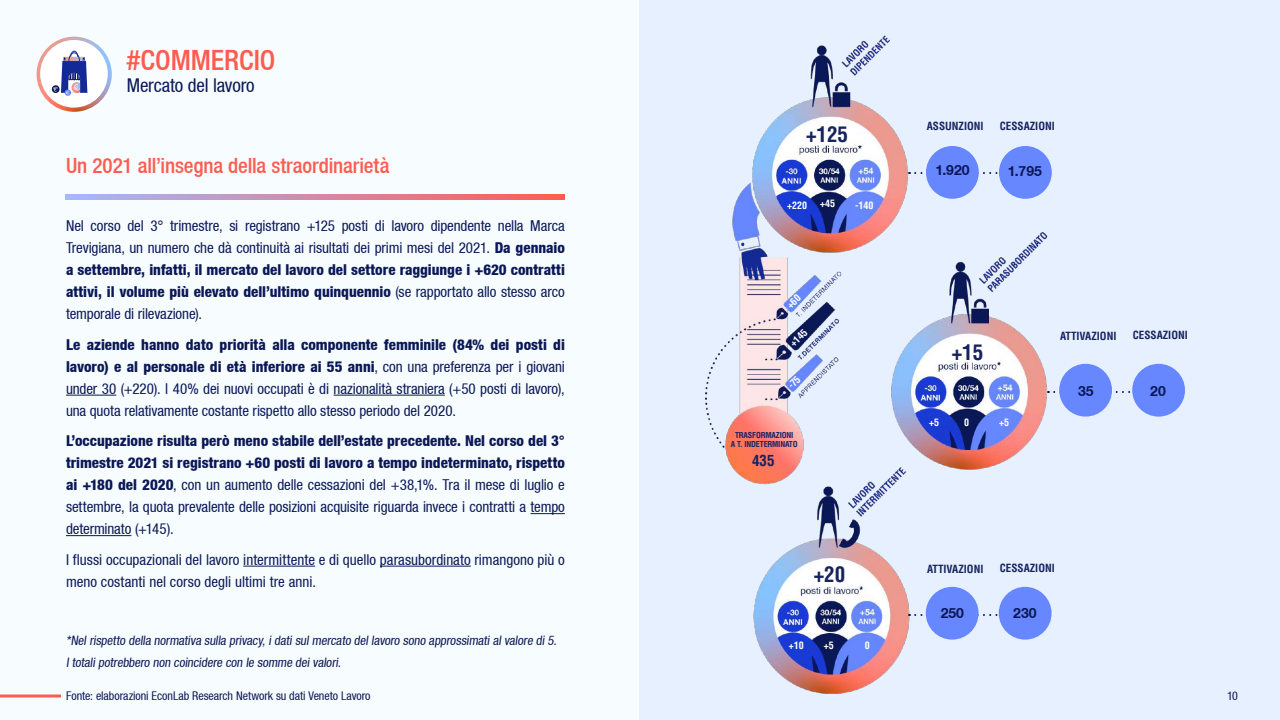
<style>
.page{position:relative;width:1280px;height:720px;background:#f7fdff}
.page>*{position:absolute;margin:0;border:0;box-sizing:border-box;transform-origin:0 0}
.t1{font:500 condensed 28px "Helvetica Neue LT";letter-spacing:-.005em;color:#ff5c4f}
.t2{font:500 condensed 21px "Helvetica Neue LT";letter-spacing:-.005em;color:#ff5c4f}
.t3{font:700 condensed 21px "Helvetica LT Std";color:#17235f}
.t4{font:condensed 19px "Helvetica Neue LT";letter-spacing:-.005em;color:#0b1857}
.t5{font:condensed 15px/22px "Helvetica Neue LT";letter-spacing:-.005em;color:#0b1857;text-align:justify}
.t6{font:700 condensed 15px "Helvetica LT Std";color:#17235f}
.t7{font:700 14px "Helvetica Neue CE";color:#0b1857}
.t8{font:condensed 13px/22px "Helvetica Neue LT";color:#0b1857}
.t9{font:condensed 12px "Helvetica Neue LT";letter-spacing:-.005em;color:#0b1857}
.t10{font:700 condensed 11px "Helvetica LT Std";color:#17235f}
.t11{font:700 condensed 10px "Helvetica LT Std";color:#fff}
.t12{font:700 condensed 8px/9.6px "Helvetica LT Std";letter-spacing:-.02em;color:#17235f;text-align:center}
.s1{font-weight:800}
</style>
<div class="page">
<div style="left:640px;top:0;width:640px;height:720px;background:#e7f0ff"></div>
<svg style="left:66px;top:195px;width:499px;height:5px;background:#d189a6"></svg>
<svg style="left:37px;top:37px;width:75px;height:75px"></svg>
<div style="left:40px;top:40px;width:68px;height:68px;background:#fff;border-radius:50%"></div>
<svg style="left:51px;top:50px;width:36px;height:45px"></svg>
<svg style="left:0;top:694px;width:61px;height:4px"></svg>
<img style="left:705px;top:35px;width:343px;height:659px">
<svg style="left:1048px;top:391px;width:83px;height:2px"></svg>
<svg style="left:909px;top:172px;width:90px;height:2px"></svg>
<svg style="left:909px;top:614px;width:90px;height:2px"></svg>
<div style="left:926px;top:587px;width:53px;height:53px;background:#6687ff;border-radius:50%"></div>
<div style="left:1132px;top:364px;width:53px;height:53px;background:#6687ff;border-radius:50%"></div>
<div style="left:1059px;top:364px;width:53px;height:53px;background:#6687ff;border-radius:50%"></div>
<div style="left:926px;top:146px;width:53px;height:53px;background:#6687ff;border-radius:50%"></div>
<div style="left:999px;top:146px;width:53px;height:53px;background:#6687ff;border-radius:50%"></div>
<div style="left:999px;top:587px;width:53px;height:53px;background:#6687ff;border-radius:50%"></div>
<hr style="left:66px;top:395px;width:50px;height:1px;background:#0b1857">
<hr style="left:334px;top:395px;width:111px;height:1px;background:#0b1857">
<hr style="left:530px;top:513px;width:35px;height:1px;background:#0b1857">
<hr style="left:66px;top:535px;width:65px;height:1px;background:#0b1857">
<hr style="left:243px;top:566px;width:72px;height:1px;background:#0b1857">
<hr style="left:380px;top:566px;width:91px;height:1px;background:#0b1857">
<svg style="left:788px;top:294px;width:13px;height:15px"></svg>
<svg style="left:789px;top:375px;width:12px;height:12px"></svg>
<h1 class="t1" style="left:127px;top:43px;width:150px">#COMMERCIO</h1>
<p class="t4" style="left:127px;top:75px;width:129px">Mercato del lavoro</p>
<h2 class="t2" style="left:66px;top:153px;width:325px">Un 2021 all’insegna della straordinarietà</h2>
<p class="t5" style="left:66px;top:215px;width:500px">Nel corso del 3° trimestre, si registrano +125 posti di lavoro dipendente nella Marca Trevigiana, un numero che dà continuità ai risultati dei primi mesi del 2021. <span class="s1">Da gennaio a settembre, infatti, il mercato del lavoro del settore raggiunge i +620 contratti attivi, il volume più elevato dell’ultimo quinquennio</span> (se rapportato allo stesso arco temporale di rilevazione).</p>
<p class="t5" style="left:66px;top:333px;width:500px"><span class="s1">Le aziende hanno dato priorità alla componente femminile (84% dei posti di lavoro) e al personale di età inferiore ai 55 anni</span>, con una preferenza per i giovani under 30 (+220). l 40% dei nuovi occupati è di nazionalità straniera (+50 posti di lavoro), una quota relativamente costante rispetto allo stesso periodo del 2020.</p>
<p class="t5" style="left:66px;top:430px;width:500px"><span class="s1">L’occupazione risulta però meno stabile dell’estate precedente. Nel corso del 3° trimestre 2021 si registrano +60 posti di lavoro a tempo indeterminato, rispetto ai +180 del 2020</span>, con un aumento delle cessazioni del +38,1%. Tra il mese di luglio e settembre, la quota prevalente delle posizioni acquisite riguarda invece i contratti a tempo determinato (+145).</p>
<p class="t5" style="left:66px;top:548px;width:500px">I flussi occupazionali del lavoro intermittente e di quello parasubordinato rimangono più o meno costanti nel corso degli ultimi tre anni.</p>
<p class="t8" style="left:66px;top:629px;width:494px">*Nel rispetto della normativa sulla privacy, i dati sul mercato del lavoro sono approssimati al valore di 5.<br>I totali potrebbero non coincidere con le somme dei valori.</p>
<p class="t9" style="left:66px;top:688px;width:306px">Fonte: elaborazioni EconLab Research Network su dati Veneto Lavoro</p>
<h2 class="t3" style="left:806px;top:121px;width:43px">+125</h2>
<p class="t11" style="left:787px;top:199px;width:21px">+220</p>
<p class="t11" style="left:820px;top:197px;width:16px">+45</p>
<p class="t11" style="left:855px;top:199px;width:20px">-140</p>
<p class="t11" style="left:787px;top:340px;width:22px;rotate:-45deg">+145</p>
<p class="t12" style="left:731px;top:430px;width:68px">TRASFORMAZIONI<br>A T. INDETERMINATO</p>
<p class="t6" style="left:752px;top:451px;width:24px">435</p>
<h2 class="t3" style="left:814px;top:561px;width:33px">+20</h2>
<p class="t11" style="left:789px;top:639px;width:16px">+10</p>
<p class="t11" style="left:824px;top:639px;width:11px">+5</p>
<p class="t11" style="left:865px;top:639px;width:6px">0</p>
<p class="t10" style="left:927px;top:119px;width:58px">ASSUNZIONI</p>
<p class="t10" style="left:1000px;top:119px;width:57px">CESSAZIONI</p>
<p class="t7" style="left:936px;top:161px;width:36px">1.920</p>
<p class="t7" style="left:1008px;top:162px;width:36px">1.795</p>
<h2 class="t3" style="left:952px;top:339px;width:33px">+15</h2>
<p class="t11" style="left:929px;top:416px;width:11px">+5</p>
<p class="t11" style="left:964px;top:416px;width:6px">0</p>
<p class="t11" style="left:999px;top:416px;width:11px">+5</p>
<p class="t10" style="left:1060px;top:329px;width:58px">ATTIVAZIONI</p>
<p class="t10" style="left:1133px;top:328px;width:57px">CESSAZIONI</p>
<p class="t7" style="left:1078px;top:383px;width:17px">35</p>
<p class="t7" style="left:1150px;top:383px;width:17px">20</p>
<p class="t10" style="left:927px;top:562px;width:58px">ATTIVAZIONI</p>
<p class="t10" style="left:1000px;top:561px;width:57px">CESSAZIONI</p>
<p class="t7" style="left:941px;top:605px;width:25px">250</p>
<p class="t7" style="left:1013px;top:605px;width:25px">230</p>
<p class="t9" style="left:1227px;top:689px;width:12px">10</p>
</div>
